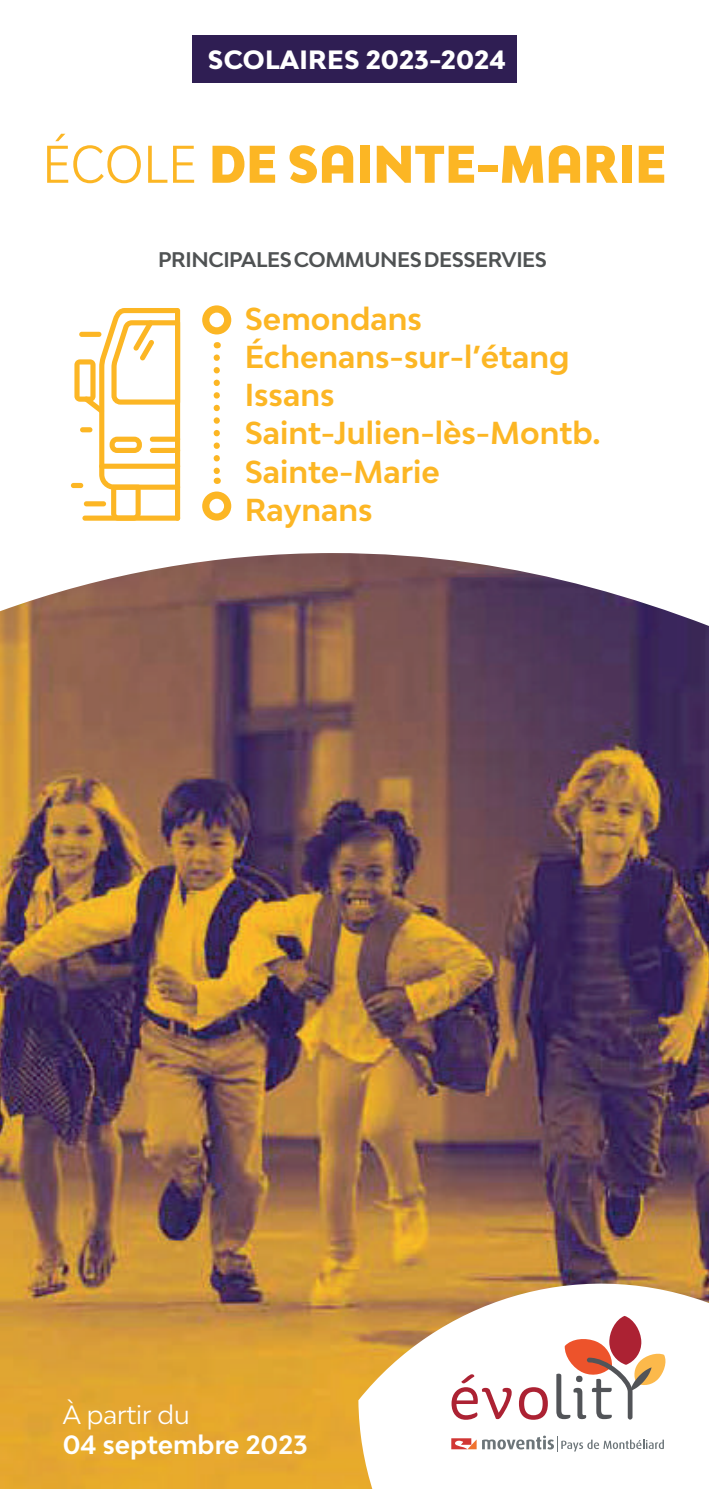
<style>
.page{position:relative;width:709px;height:1489px;background:#fff}
.page>*{position:absolute;margin:0;border:0;box-sizing:border-box;transform-origin:0 0}
.t1{font:900 condensed 50px "Bw Modelica SS01";letter-spacing:.01em;color:#fcb624}
.t2{font:700 30px/38.2px "Bw Modelica";color:#fcb624}
.t3{font:800 25px "Bw Modelica";letter-spacing:.005em;color:#fff}
.t4{font:700 25px "Bw Modelica";color:#fff}
.t5{font:25px "Bw Modelica";color:#fff}
.t6{font:700 20px "Bw Modelica";letter-spacing:-.02em;color:#4f5253}
.s1{font-weight:400}
</style>
<div class="page">
<img style="left:0;top:553px;width:709px;height:935px">
<svg style="left:358px;top:1256px;width:351px;height:232px"></svg>
<svg style="left:451px;top:1374px;width:60px;height:45px"></svg>
<svg style="left:519px;top:1386px;width:29px;height:33px"></svg>
<svg style="left:556px;top:1315px;width:109px;height:104px"></svg>
<svg style="left:450px;top:1428px;width:215px;height:29px"></svg>
<svg style="left:74px;top:308px;width:106px;height:212px"></svg>
<div style="left:82px;top:515px;width:98px;height:5px;background:#fcb624;border-radius:3px"></div>
<div style="left:175px;top:484px;width:5px;height:36px;background:#fcb624;border-radius:3px"></div>
<div style="left:71px;top:483px;width:12px;height:5px;background:#fcb624;border-radius:3px"></div>
<div style="left:84px;top:501px;width:22px;height:5px;background:#fcb624;border-radius:3px"></div>
<div style="left:80px;top:427px;width:12px;height:5px;background:#fcb624;border-radius:3px"></div>
<div style="left:79px;top:332px;width:22px;height:5px;background:#fcb624;border-radius:3px"></div>
<svg style="left:202px;top:305px;width:29px;height:29px"></svg>
<svg style="left:202px;top:491px;width:29px;height:29px"></svg>
<svg style="left:214px;top:357px;width:6px;height:127px"></svg>
<div style="left:192px;top:35px;width:325px;height:48px;background:#2f1e53"></div>
<p class="t3" style="left:208px;top:44px;width:299px">SCOLAIRES 2023-2024</p>
<h1 class="t1" style="left:43px;top:132px;width:625px"><span class="s1">ÉCOLE</span> DE SAINTE-MARIE</h1>
<p class="t6" style="left:158px;top:246px;width:390px">PRINCIPALESCOMMUNESDESSERVIES</p>
<p class="t2" style="left:245px;top:299px;width:357px">Semondans<br>Échenans-sur-l’étang<br>Issans<br>Saint-Julien-lès-Montb.<br>Sainte-Marie<br>Raynans</p>
<p class="t5" style="left:63px;top:1398px;width:128px">À partir du</p>
<p class="t4" style="left:63px;top:1428px;width:246px">04 septembre 2023</p>
</div>
